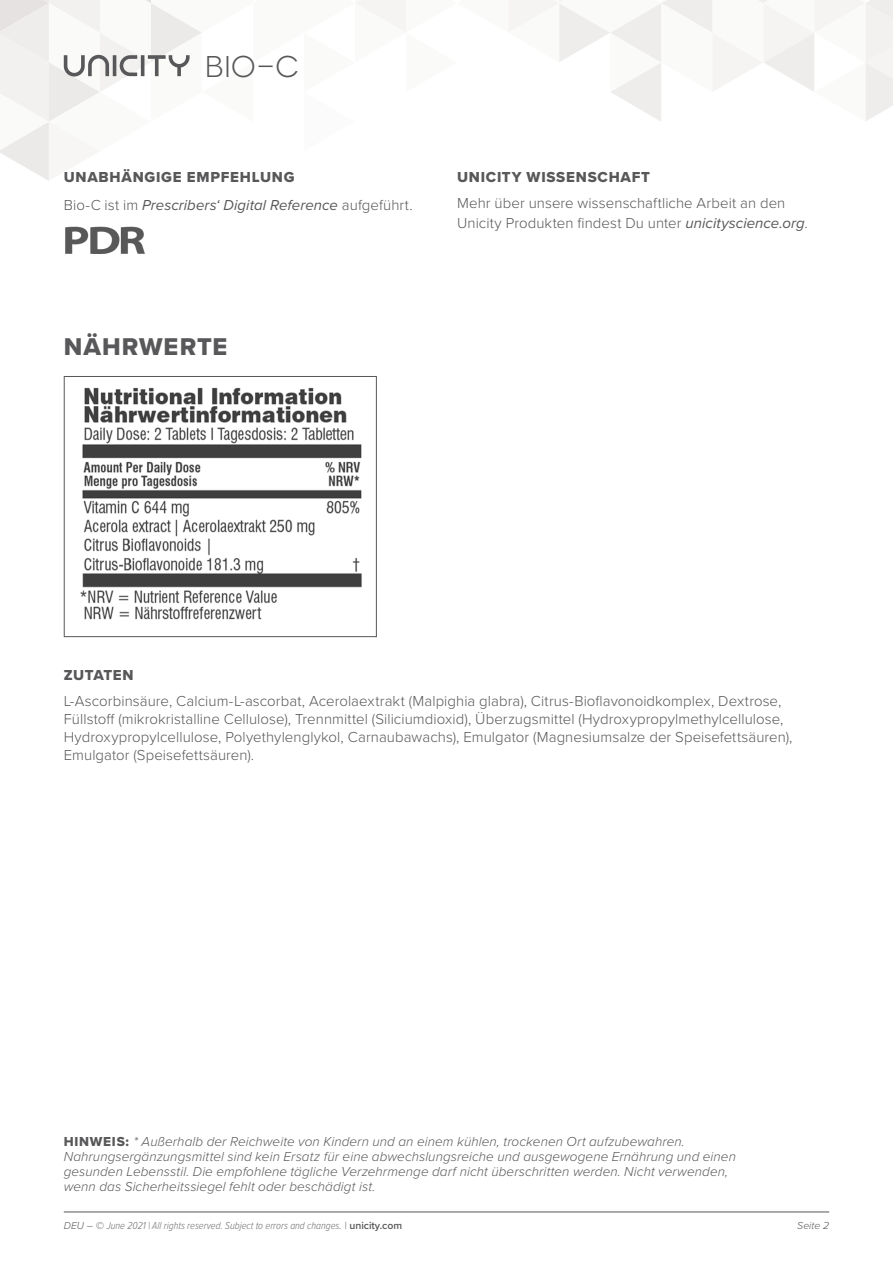
<style>
.page{position:relative;width:893px;height:1263px;background:#fff}
.page>*{position:absolute;margin:0;border:0;box-sizing:border-box;transform-origin:0 0}
.t1{font:30px "Novecentowide";color:#58585a}
.t2{font:25.2px "Proxima Nova Extrabld";letter-spacing:.04em;color:#58585a}
.t3{font:300 15px/18px "Proxima Nova";letter-spacing:.005em;color:#58585a}
.t4{font:italic 15px "Proxima Nova";letter-spacing:.005em;color:#58585a}
.t5{font:15px "Proxima Nova Extrabld";letter-spacing:.05em;color:#58585a}
.t6{font:15px "Proxima Nova Extrabld";letter-spacing:.03em;color:#58585a}
.t7{font:italic 300 13.5px/15px "Proxima Nova";letter-spacing:.005em;color:#58585a}
.t8{font:italic 300 10.5px "Proxima Nova Cond";color:#707172}
.t9{font:italic 300 10.5px "Proxima Nova";color:#58585a}
.s1{font-weight:300;font-style:normal}
.s2{font-weight:400;font-style:italic}
.s3{font-family:"Proxima Nova Extrabld";font-weight:400;font-style:normal}
.s4{font-family:"Proxima Nova";color:#58585a}
.s5{font-family:"Proxima Nova";font-weight:600;font-style:normal;color:#58585a}
</style>
<div class="page">
<hr style="left:64px;top:1212px;width:765px;height:1px;background:#58585a">
<img style="left:65px;top:226px;width:80px;height:28px">
<div style="left:64px;top:376px;width:313px;height:261px;background:#fff;border:1px solid #58585a"></div>
<svg style="left:0;top:0;width:893px;height:181px"></svg>
<img style="left:80px;top:387px;width:282px;height:233px">
<h1 class="t1" style="left:204px;top:49px;width:95px">Bio-C</h1>
<p class="t5" style="left:64px;top:166px;width:232px">UNABHÄNGIGE EMPFEHLUNG</p>
<p class="t4" style="left:64px;top:194px;width:350px"><span class="s1">Bio-C ist im</span> Prescribers‘ Digital Reference <span class="s1">aufgeführt.</span></p>
<h2 class="t2" style="left:64px;top:328px;width:165px">NÄHRWERTE</h2>
<p class="t5" style="left:457px;top:166px;width:194px">UNICITY WISSENSCHAFT</p>
<p class="t3" style="left:457px;top:193px;width:352px;line-height:19.5px">Mehr über unsere wissenschaftliche Arbeit an den<br>Unicity Produkten findest Du unter <span class="s2">unicityscience.org</span>.</p>
<p class="t6" style="left:64px;top:663px;width:71px">ZUTATEN</p>
<p class="t3" style="left:64px;top:691px;width:730px">L-Ascorbinsäure, Calcium-L-ascorbat, Acerolaextrakt (Malpighia glabra), Citrus-Bioflavonoidkomplex, Dextrose, Füllstoff (mikrokristalline Cellulose), Trennmittel (Siliciumdioxid), Überzugsmittel (Hydroxypropylmethylcellulose, Hydroxypropylcellulose, Polyethylenglykol, Carnaubawachs), Emulgator (Magnesiumsalze der Speisefettsäuren), Emulgator (Speisefettsäuren).</p>
<p class="t7" style="left:64px;top:1133px;width:674px"><span class="s3">HINWEIS:</span> * Außerhalb der Reichweite von Kindern und an einem kühlen, trockenen Ort aufzubewahren.<br>Nahrungsergänzungsmittel sind kein Ersatz für eine abwechslungsreiche und ausgewogene Ernährung und einen gesunden Lebensstil. Die empfohlene tägliche Verzehrmenge darf nicht überschritten werden. Nicht verwenden, wenn das Sicherheitssiegel fehlt oder beschädigt ist.</p>
<p class="t8" style="left:64px;top:1217px;width:340px"><span class="s4">DEU – ©</span> June 2021 | All rights reserved. Subject to errors and changes<span class="s4">. |</span> <span class="s5">unicity.com</span></p>
<p class="t9" style="left:797px;top:1217px;width:33px">Seite 2</p>
</div>
